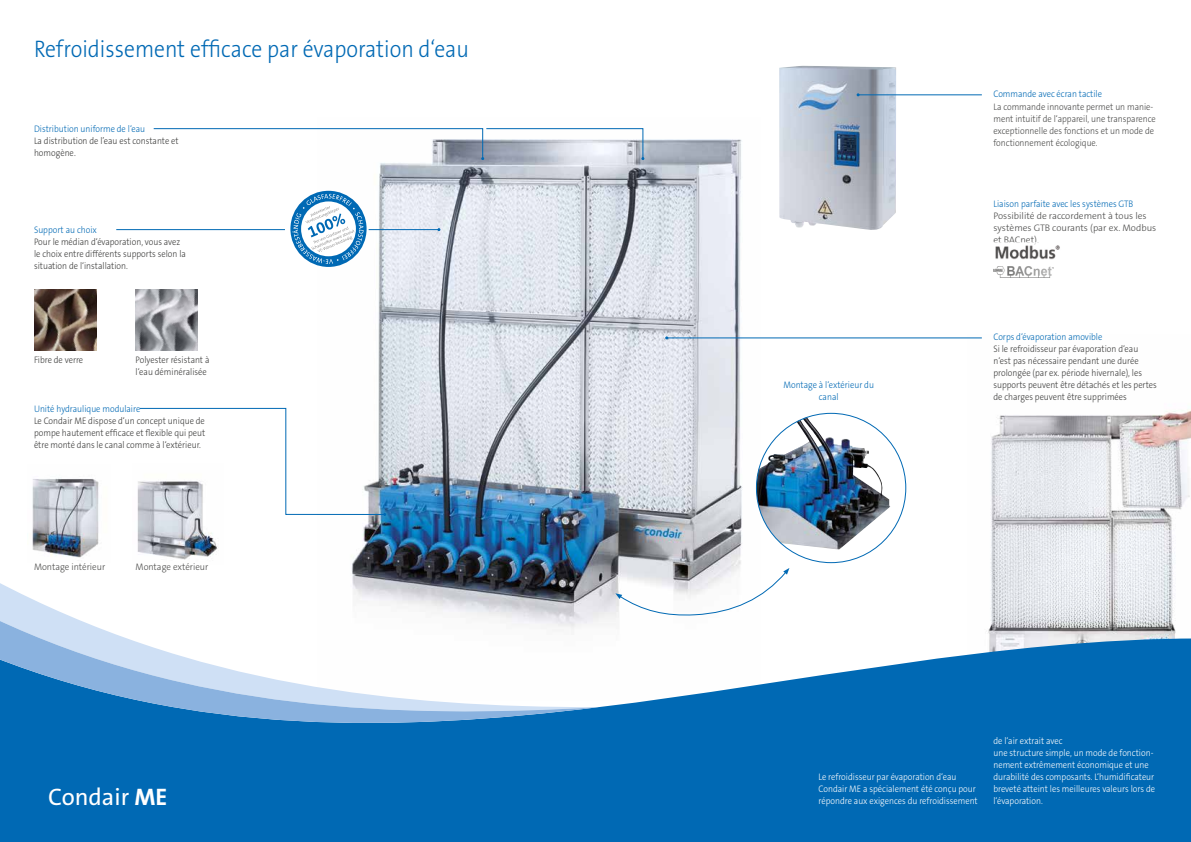
<style>
.page{position:relative;width:1191px;height:842px;background:#fff}
.page>*{position:absolute;margin:0;border:0;box-sizing:border-box;transform-origin:0 0}
.t1{font:300 24px "The Sans B3";color:#0069b4;scale:.9 1}
.t2{font:24px "The Sans B5 Plain";color:#fff}
.t3{font:300 9.5px/12px "The Sans B3";color:#3c3c3b;scale:.9 1}
.t4{font:300 9.5px/12px "The Sans B3";color:#fff;scale:.9 1}
.t5{font:300 9.5px/12px "The Sans B3";color:#0069b4;text-align:center;scale:.9 1}
.t6{font:300 9.5px/12px "The Sans B3";color:#4a4a49;scale:.9 1}
.t7{font:300 9.5px/12px "The Sans B3";color:#4a4a49}
.t8{font:300 9.5px "The Sans B3";color:#4a4a49;scale:.95 1}
.s1{font-family:"The Sans B7";font-weight:700}
</style>
<div class="page">
<img style="left:319px;top:139px;width:441px;height:481px">
<img style="left:779px;top:66px;width:117px;height:164px">
<img style="left:968px;top:337px;width:223px;height:301px">
<svg style="left:0;top:638px;width:1191px;height:204px;background:#1776ba"></svg>
<svg style="left:0;top:579px;width:598px;height:39px"></svg>
<svg style="left:0;top:618px;width:599px;height:118px"></svg>
<svg style="left:1056px;top:735px;width:5px;height:5px"></svg>
<svg style="left:1056px;top:758px;width:5px;height:5px"></svg>
<img style="left:32px;top:478px;width:67px;height:80px">
<img style="left:137px;top:481px;width:81px;height:79px">
<img style="left:34px;top:289px;width:62px;height:62px">
<img style="left:136px;top:289px;width:62px;height:62px">
<svg style="left:139px;top:408px;width:247px;height:108px"></svg>
<hr style="left:369px;top:229px;width:70px;height:1px;background:#0069b4">
<hr style="left:116px;top:229px;width:169px;height:1px;background:#0069b4">
<hr style="left:666px;top:338px;width:315px;height:1px;background:#0069b4">
<hr style="left:858px;top:94px;width:123px;height:1px;background:#0069b4">
<svg style="left:153px;top:128px;width:491px;height:32px"></svg>
<img style="left:993px;top:267px;width:60px;height:11px">
<img style="left:995px;top:245px;width:65px;height:15px">
<svg style="left:615px;top:568px;width:174px;height:48px"></svg>
<img style="left:756px;top:417px;width:134px;height:133px">
<svg style="left:290px;top:191px;width:76px;height:76px"></svg>
<svg style="left:292px;top:194px;width:71px;height:70px"></svg>
<h1 class="t1" style="left:34px;top:36px;width:485px">Refroidissement efficace par évaporation d‘eau</h1>
<p class="t5" style="left:34px;top:123px;width:125px">Distribution uniforme de l‘eau</p>
<p class="t3" style="left:34px;top:135px;width:162px">La distribution de l’eau est constante et homogène.</p>
<p class="t5" style="left:34px;top:224px;width:71px">Support au choix</p>
<p class="t3" style="left:34px;top:236px;width:170px">Pour le médian d‘évaporation, vous avez le choix entre différents supports selon la situation de l‘installation.</p>
<p class="t3" style="left:34px;top:354px;width:56px">Fibre de verre</p>
<p class="t3" style="left:136px;top:354px;width:84px">Polyester résistant à l‘eau déminéralisée</p>
<p class="t5" style="left:34px;top:403px;width:120px">Unité hydraulique modulaire</p>
<p class="t3" style="left:34px;top:415px;width:192px;text-align:justify">Le Condair ME dispose d‘un concept unique de pompe hautement efficace et flexible qui peut être monté dans le canal comme à l‘extérieur.</p>
<p class="t8" style="left:34px;top:561px;width:76px">Montage intérieur</p>
<p class="t8" style="left:136px;top:561px;width:78px">Montage extérieur</p>
<p class="t5" style="left:783px;top:379px;width:102px">Montage à l‘extérieur du canal</p>
<p class="t5" style="left:993px;top:88px;width:122px">Commande avec écran tactile</p>
<p class="t6" style="left:993px;top:101px;width:182px">La commande innovante permet un manie&shy;ment intuitif de l‘appareil, une transparence exceptionnelle des fonctions et un mode de fonctionnement écologique.</p>
<p class="t5" style="left:993px;top:198px;width:157px">Liaison parfaite avec les systèmes GTB</p>
<p class="t7" style="left:993px;top:210px;width:164px">Possibilité de raccordement à tous les systèmes GTB courants (par ex. Modbus et BACnet).</p>
<p class="t5" style="left:993px;top:331px;width:123px">Corps d‘évaporation amovible</p>
<p class="t3" style="left:993px;top:343px;width:183px">Si le refroidisseur par évaporation d‘eau n‘est pas nécessaire pendant une durée prolongée (par ex. période hivernale), les supports peuvent être détachés et les pertes de charges peuvent être supprimées</p>
<p class="t4" style="left:993px;top:735px;width:181px">de l‘air extrait avec<br>une structure simple, un mode de fonction&shy;nement extrêmement économique et une durabilité des composants. L‘humidificateur breveté atteint les meilleures valeurs lors de</p>
<p class="t4" style="left:818px;top:771px;width:178px">Le refroidisseur par évaporation d‘eau<br>Condair ME a spécialement été conçu pour répondre aux exigences du refroidissement</p>
<h1 class="t2" style="left:48px;top:784px;width:121px">Condair <span class="s1">ME</span></h1>
<p class="t4" style="left:993px;top:795px;width:56px">l‘évaporation.</p>
</div>
